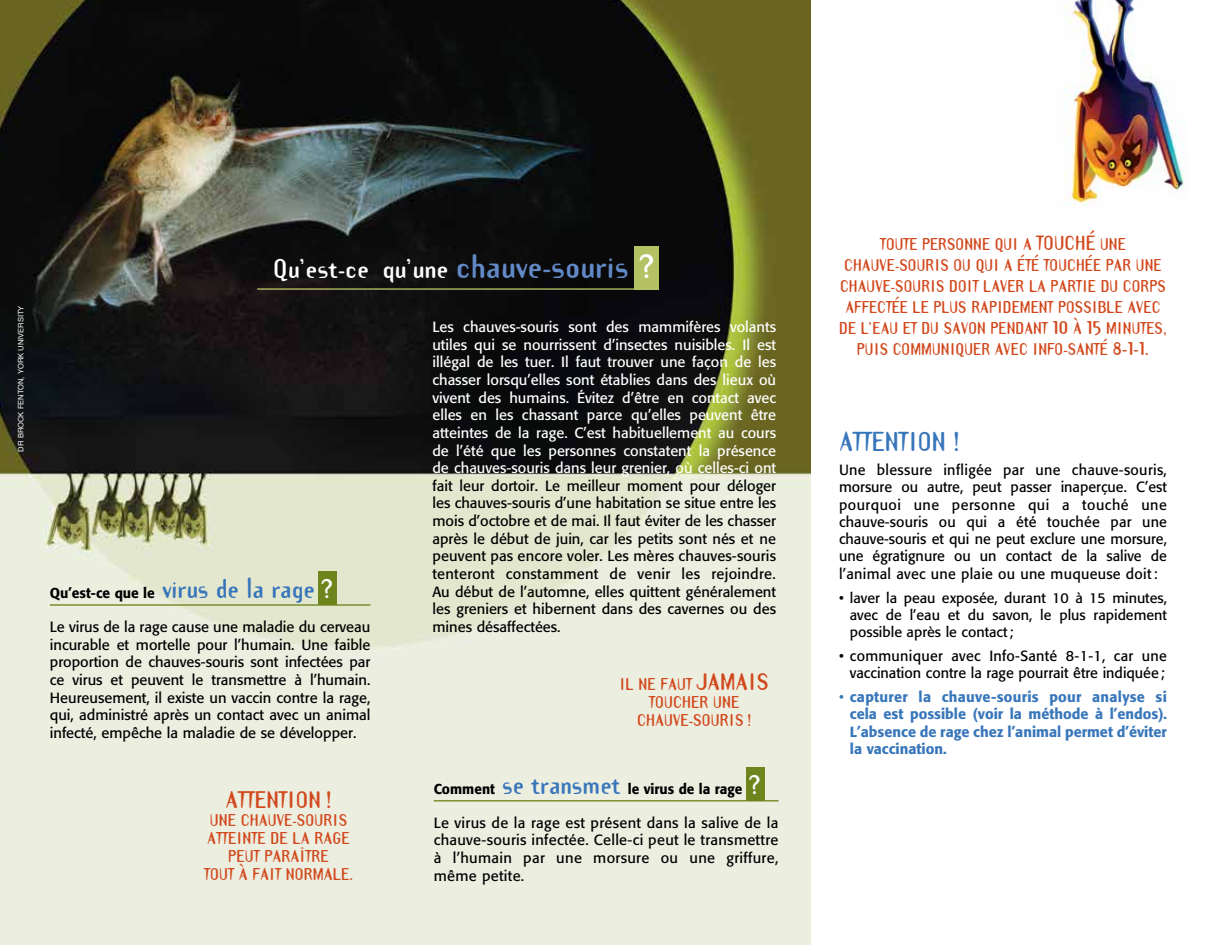
<style>
.page{position:relative;width:1209px;height:945px;background:#fff}
.page>*{position:absolute;margin:0;border:0;box-sizing:border-box;transform-origin:0 0}
.t1{font:700 24px "Template Gothic";color:#fff}
.t2{font:700 24px "Template Gothic";color:#3876bb}
.t3{font:700 21px "Template Gothic";color:#d2491e}
.t4{font:700 15px/21px "Template Gothic";color:#d2491e;text-align:center}
.t5{font:14.7px/17.5px "Formata";color:#000;text-align:justify}
.t6{font:14.7px/17.5px "Formata";color:#fff;text-align:justify}
.t7{font:500 14.7px/17.2px "Formata";color:#3876bb;text-align:justify}
.t8{font:14.25px/17.1px "Formata";color:#000;text-align:justify}
.t9{font:500 14.25px "Formata";color:#000;scale:.95 1}
.t10{font:500 14.25px "Formata";color:#000;scale:.96 1}
.t11{font:7.5px "Helvetica";color:#fff}
.s1{font-size:30px;color:#6289c6}
.s2{font-size:30px}
.s3{font-family:"Template Gothic";font-weight:700;font-size:24px;color:#3876bb}
.s4{font-family:"Template Gothic";font-weight:700;font-size:24px;color:#fff}
.s5{font-size:21px}
.s6{font-size:18px}
.s7{font-size:16.5px}
.s8{font-size:14.7px}
.s9{font-weight:400}
</style>
<div class="page">
<img style="left:1064px;top:0;width:122px;height:206px">
<img style="left:0;top:0;width:810px;height:945px">
<div style="left:318px;top:571px;width:19px;height:33px;background:#6d851c"></div>
<div style="left:745px;top:767px;width:19px;height:34px;background:#6d851c"></div>
<hr style="left:50px;top:604px;width:320px;height:2px;background:#6d851c">
<hr style="left:434px;top:800px;width:344px;height:1px;background:#6d851c">
<hr style="left:257px;top:288px;width:377px;height:2px;background:#b5c264">
<div style="left:634px;top:247px;width:24px;height:43px;background:#b5c264"></div>
<p class="t11" style="left:15px;top:452px;width:147px;rotate:-90deg">DR BROCK FENTON, YORK UNIVERSITY</p>
<h1 class="t1" style="left:273px;top:252px;width:383px">Qu’est-ce qu’une <span class="s1">chauve-souris</span> <span class="s2">?</span></h1>
<p class="t10" style="left:50px;top:584px;width:297px">Qu’est-ce que le <span class="s3">virus de la rage</span> <span class="s4">?</span></p>
<p class="t5" style="left:50px;top:618px;width:322px">Le virus de la rage cause une maladie du cerveau incurable et mortelle pour l’humain. Une faible proportion de chauves-souris sont infectées par ce virus et peuvent le transmettre à l’humain.<br>Heureusement, il existe un vaccin contre la rage, qui, administré après un contact avec un animal infecté, empêche la maladie de se développer.</p>
<h2 class="t3" style="left:225px;top:785px;width:108px">ATTENTION !</h2>
<p class="t4" style="left:204px;top:811px;width:150px;line-height:18px">UNE CHAUVE-SOURIS<br>ATTEINTE DE LA RAGE<br>PEUT PARAÎTRE<br>TOUT À FAIT NORMALE.</p>
<p class="t6" style="left:432px;top:318px;width:345px">Les chauves-souris sont des mammifères volants utiles qui se nourrissent d’insectes nuisibles. Il est illégal de les tuer. Il faut trouver une façon de les chasser lorsqu’elles sont établies dans des lieux où vivent des humains. Évitez d’être en contact avec elles en les chassant parce qu’elles peuvent être atteintes de la rage. C’est habituellement au cours de l’été que les personnes constatent la présence de chauves-souris dans leur grenier, où celles-ci ont</p>
<p class="t5" style="left:432px;top:477px;width:345px">fait leur dortoir. Le meilleur moment pour déloger les chauves-souris d’une habitation se situe entre les mois d’octobre et de mai. Il faut éviter de les chasser après le début de juin, car les petits sont nés et ne peuvent pas encore voler. Les mères chauves-souris tenteront constamment de venir les rejoindre.<br>Au début de l’automne, elles quittent généralement les greniers et hibernent dans des cavernes ou des mines désaffectées.</p>
<p class="t4" style="left:619px;top:674px;width:151px;line-height:18px">IL NE FAUT <span class="s5">JAMAIS<br></span>TOUCHER UNE<br>CHAUVE-SOURIS !</p>
<p class="t9" style="left:434px;top:780px;width:346px">Comment <span class="s3">se transmet</span> le virus de la rage <span class="s4">?</span></p>
<p class="t5" style="left:434px;top:814px;width:346px">Le virus de la rage est présent dans la salive de la chauve-souris infectée. Celle-ci peut le transmettre à l’humain par une morsure ou une griffure, même petite.</p>
<p class="t4" style="left:839px;top:233px;width:329px">TOUTE PERSONNE QUI A <span class="s6">TOUCHÉ</span> UNE CHAUVE-SOURIS OU QUI A ÉTÉ TOUCHÉE PAR UNE CHAUVE-SOURIS DOIT LAVER LA PARTIE DU CORPS AFFECTÉE LE PLUS RAPIDEMENT POSSIBLE AVEC DE L’EAU ET DU SAVON PENDANT <span class="s6">10</span> À <span class="s6">15</span> MINUTES, PUIS COMMUNIQUER AVEC INFO-SANTÉ <span class="s6">8-1-1</span><span class="s7">.</span></p>
<h1 class="t2" style="left:838px;top:425px;width:122px">ATTENTION !</h1>
<p class="t5" style="left:838px;top:461px;width:329px">Une blessure infligée par une chauve-souris, morsure ou autre, peut passer inaperçue. C’est pourquoi une personne qui a touché une chauve-souris ou qui a été touchée par une chauve-souris et qui ne peut exclure une morsure, une égratignure ou un contact de la salive de l’animal avec une plaie ou une muqueuse doit :</p>
<p class="t8" style="left:849px;top:589px;width:318px;text-indent:-11px"><span class="s8">•</span> laver la peau exposée, durant 10 à 15 minutes, avec de l’eau et du savon, le plus rapidement possible après le contact;</p>
<p class="t5" style="left:838px;top:647px;width:329px;text-align:center">• communiquer avec Info-Santé 8-1-1, car une vaccination contre la rage pourrait être indiquée;</p>
<p class="t7" style="left:849px;top:688px;width:318px;text-indent:-11px"><span class="s9">•</span> capturer la chauve-souris pour analyse si cela est possible (voir la méthode à l’endos).<br>L’absence de rage chez l’animal permet d’éviter la vaccination.</p>
</div>
